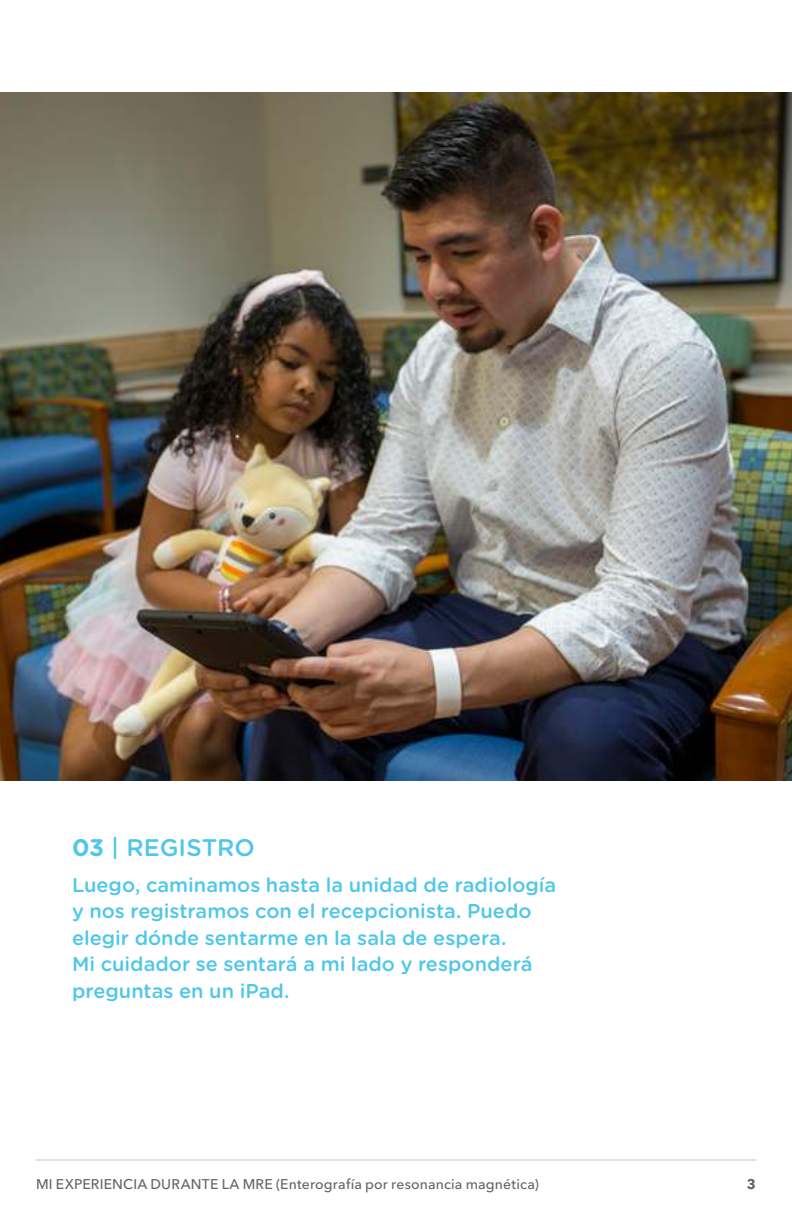
<style>
.page{position:relative;width:792px;height:1224px;background:#fff}
.page>*{position:absolute;margin:0;border:0;box-sizing:border-box;transform-origin:0 0}
.t1{font:500 24px "Gotham Rounded";color:#50c7e8}
.t2{font:500 20px/26.6px "Gotham Rounded";color:#50c7e8}
.t3{font:500 14px "Avenir Next LT Pro";letter-spacing:.015em;color:#61646a}
.t4{font:700 14px "Avenir Next LT Pro";color:#61646a}
.s1{font-weight:700}
</style>
<div class="page">
<hr style="left:36px;top:1160px;width:720px;height:1px;background:#c5c7c8">
<img style="left:0;top:92px;width:792px;height:688px">
<p class="t1" style="left:72px;top:830px;width:184px"><span class="s1">03</span> | REGISTRO</p>
<p class="t2" style="left:72px;top:870px;width:486px">Luego, caminamos hasta la unidad de radiología y nos registramos con el recepcionista. Puedo elegir dónde sentarme en la sala de espera.<br>Mi cuidador se sentará a mi lado y responderá preguntas en un iPad.</p>
<p class="t3" style="left:36px;top:1175px;width:504px">MI EXPERIENCIA DURANTE LA MRE (Enterografía por resonancia magnética)</p>
<p class="t4" style="left:747px;top:1175px;width:11px">3</p>
</div>
